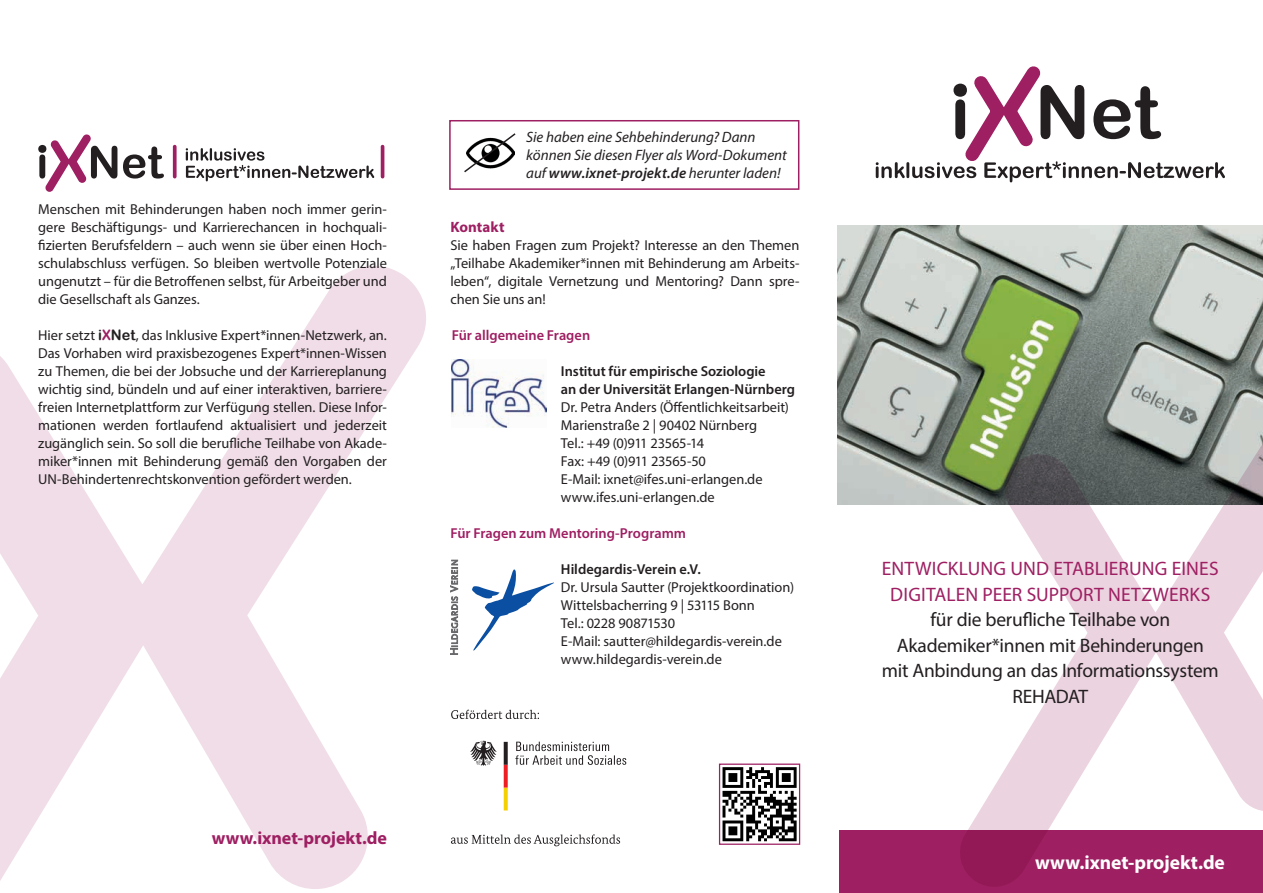
<style>
.page{position:relative;width:1263px;height:893px;background:#fff}
.page>*{position:absolute;margin:0;border:0;box-sizing:border-box;transform-origin:0 0}
.t1{font:19.5px/25.5px "Myriad Pro";letter-spacing:-.015em;color:#231f20;text-align:center}
.t2{font:19.5px/25.5px "Myriad Pro";letter-spacing:.005em;color:#9e1f62;text-align:center}
.t3{font:700 19.5px "Myriad Pro";letter-spacing:-.005em;color:#fff}
.t4{font:700 18px "Myriad Pro";letter-spacing:-.005em;color:#9e1f62}
.t5{font:italic 15px/18px "Myriad Pro";color:#231f20}
.t6{font:700 15px "Myriad Pro";letter-spacing:.005em;color:#9e1f62}
.t7{font:14.4px/18px "Myriad Pro";letter-spacing:-.005em;color:#231f20;text-align:justify}
.t8{font:600 14.4px/18px "Myriad Pro";color:#231f20}
.t9{font:600 14.4px "Myriad Pro";color:#9e1f62}
.s1{font-family:"Arial Rounded MT Bold"}
.s2{font-family:"Arial Rounded MT Bold";color:#9e1f62}
.s3{font-weight:600}
</style>
<div class="page">
<div style="left:840px;top:830px;width:423px;height:63px;background:#9e1f62"></div>
<svg style="left:470px;top:741px;width:27px;height:25px"></svg>
<svg style="left:504px;top:742px;width:4px;height:68px"></svg>
<svg style="left:515px;top:742px;width:111px;height:23px"></svg>
<svg style="left:451px;top:710px;width:88px;height:9px"></svg>
<svg style="left:451px;top:834px;width:169px;height:12px"></svg>
<img style="left:838px;top:225px;width:425px;height:279px">
<svg style="left:958px;top:403px;width:305px;height:483px"></svg>
<svg style="left:876px;top:66px;width:349px;height:116px"></svg>
<svg style="left:186px;top:148px;width:188px;height:33px"></svg>
<svg style="left:123px;top:147px;width:41px;height:32px"></svg>
<svg style="left:38px;top:134px;width:79px;height:58px"></svg>
<svg style="left:173px;top:147px;width:4px;height:30px"></svg>
<hr style="left:381px;top:147px;width:3px;height:30px;background:#9e1f62">
<svg style="left:451px;top:560px;width:103px;height:95px"></svg>
<img style="left:452px;top:359px;width:94px;height:69px">
<svg style="left:0;top:266px;width:426px;height:623px"></svg>
<div style="left:449px;top:120px;width:350px;height:70px;border:2px solid #9e1f62"></div>
<svg style="left:464px;top:133px;width:52px;height:40px"></svg>
<svg style="left:722px;top:767px;width:75px;height:74px"></svg>
<div style="left:719px;top:763px;width:81px;height:82px;border:1px solid #9e1f62"></div>
<p class="t7" style="left:38px;top:200px;width:350px">Menschen mit Behinderungen haben noch immer gerin&shy;gere Beschäftigungs- und Karrierechancen in hochquali&shy;fizierten Berufsfeldern – auch wenn sie über einen Hoch&shy;schulabschluss verfügen. So bleiben wertvolle Potenziale ungenutzt – für die Betroffenen selbst, für Arbeitgeber und die Gesellschaft als Ganzes.</p>
<p class="t7" style="left:38px;top:326px;width:350px">Hier setzt <span class="s1">i</span><span class="s2">X</span><span class="s1">Net</span>, das Inklusive Expert*innen-Netzwerk, an.<br>Das Vorhaben wird praxisbezogenes Expert*innen-Wissen zu Themen, die bei der Jobsuche und der Karriereplanung wichtig sind, bündeln und auf einer interaktiven, barriere&shy;freien Internetplattform zur Verfügung stellen. Diese Infor&shy;mationen werden fortlaufend aktualisiert und jederzeit zugänglich sein. So soll die berufliche Teilhabe von Akade&shy;miker*innen mit Behinderung gemäß den Vorgaben der UN-Behindertenrechtskonvention gefördert werden.</p>
<p class="t5" style="left:526px;top:128px;width:262px">Sie haben eine Sehbehinderung? Dann können Sie diesen Flyer als Word-Dokument auf <span class="s3">www.ixnet-projekt.de</span> herunter laden!</p>
<p class="t6" style="left:450px;top:217px;width:56px">Kontakt</p>
<p class="t7" style="left:450px;top:236px;width:351px">Sie haben Fragen zum Projekt? Interesse an den Themen „Teilhabe Akademiker*innen mit Behinderung am Arbeits&shy;leben“, digitale Vernetzung und Mentoring? Dann spre&shy;chen Sie uns an!</p>
<p class="t9" style="left:452px;top:326px;width:140px">Für allgemeine Fragen</p>
<p class="t8" style="left:561px;top:362px;width:236px">Institut für empirische Soziologie<br>an der Universität Erlangen-Nürnberg</p>
<p class="t7" style="left:561px;top:398px;width:230px;text-align:left">Dr. Petra Anders (Öffentlichkeitsarbeit)<br>Marienstraße 2 | 90402 Nürnberg<br>Tel.: +49 (0)911 23565-14<br>Fax: +49 (0)911 23565-50<br>E-Mail: ixnet@ifes.uni-erlangen.de www.ifes.uni-erlangen.de</p>
<p class="t9" style="left:450px;top:524px;width:237px">Für Fragen zum Mentoring-Programm</p>
<p class="t8" style="left:561px;top:560px;width:141px">Hildegardis-Verein e.V.</p>
<p class="t7" style="left:561px;top:578px;width:235px;text-align:left">Dr. Ursula Sautter (Projektkoordination)<br>Wittelsbacherring 9 | 53115 Bonn<br>Tel.: 0228 90871530<br>E-Mail: sautter@hildegardis-verein.de www.hildegardis-verein.de</p>
<p class="t4" style="left:212px;top:826px;width:177px">www.ixnet-projekt.de</p>
<h1 class="t2" style="left:882px;top:556px;width:338px">ENTWICKLUNG UND ETABLIERUNG EINES<br>DIGITALEN PEER SUPPORT NETZWERKS</h1>
<h1 class="t1" style="left:882px;top:607px;width:339px">für die berufliche Teilhabe von<br>Akademiker*innen mit Behinderungen mit Anbindung an das Informationssystem<br>REHADAT</h1>
<h1 class="t3" style="left:1035px;top:850px;width:191px">www.ixnet-projekt.de</h1>
</div>
